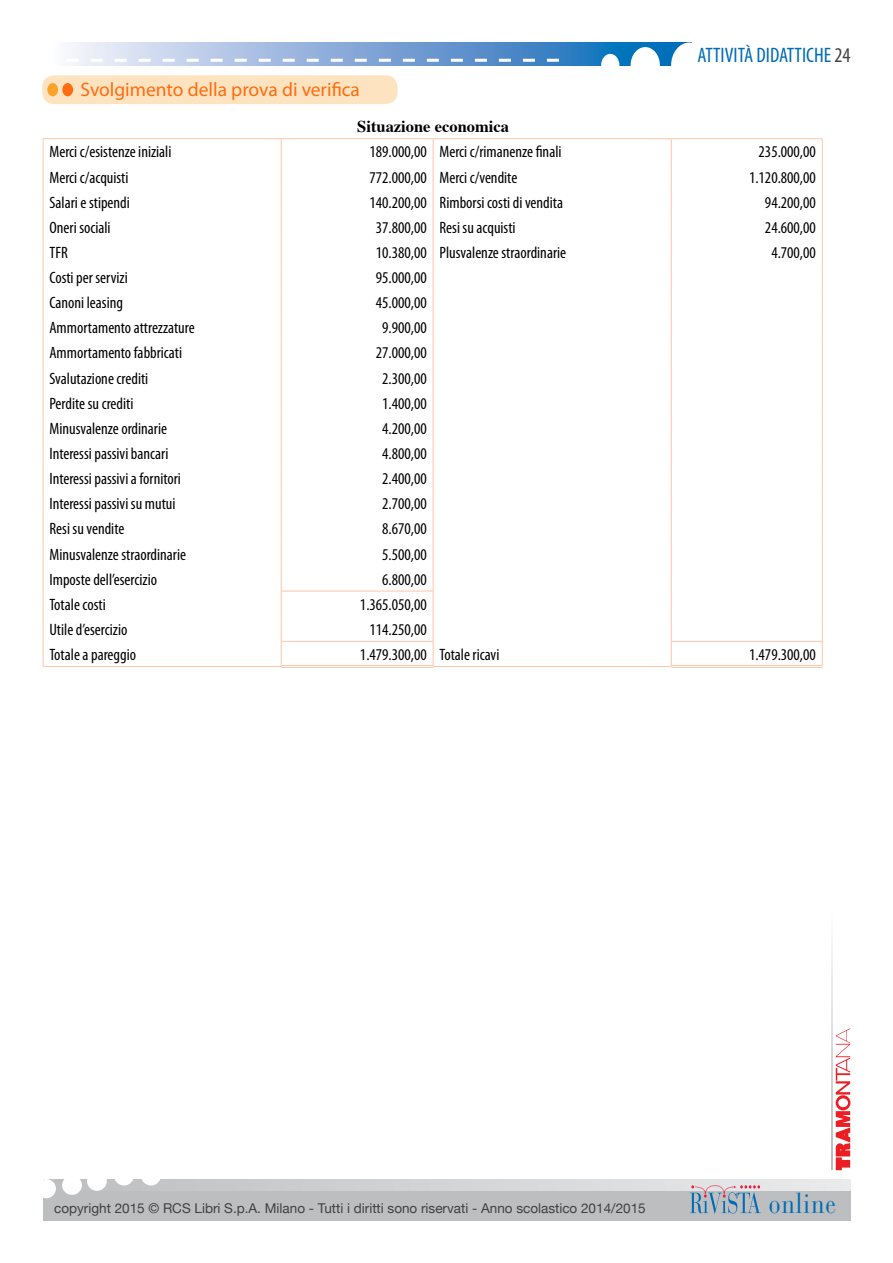
<style>
.page{position:relative;width:893px;height:1263px;background:#fff}
.page>*{position:absolute;margin:0;border:0;box-sizing:border-box;transform-origin:0 0}
.t1{font:28.35px "Bauer Bodoni";letter-spacing:.05em;color:#006bb6;scale:.83 1}
.t2{font:condensed 21px "Myriad Pro";color:#006bb6}
.t3{font:19.5px "Myriad Pro";color:#ff6c11}
.t4{font:condensed 16.5px "Myriad Pro";color:#000}
.t5{font:700 16.5px "Times";color:#000}
.t6{font:13.5px "Helvetica Neue";color:#414042}
.s1{color:#414042}
</style>
<div class="page">
<svg style="left:69px;top:43px;width:617px;height:22px;background:#7fa9d7"></svg>
<div style="left:671px;top:43px;width:37px;height:45px;background:#fff;border-radius:50%"></div>
<div style="left:631px;top:47px;width:29px;height:36px;background:#fff;border-radius:50%"></div>
<div style="left:601px;top:54px;width:18px;height:23px;background:#fff;border-radius:50%"></div>
<svg style="left:69px;top:59px;width:490px;height:3px"></svg>
<div style="left:43px;top:1179px;width:808px;height:41px;background:#bcbec0"></div>
<svg style="left:836px;top:1028px;width:14px;height:142px"></svg>
<div style="left:36px;top:1179px;width:20px;height:19px;background:#fff;border-radius:50%"></div>
<div style="left:62px;top:1175px;width:20px;height:20px;background:#fff;border-radius:50%"></div>
<div style="left:87px;top:1171px;width:20px;height:20px;background:#fff;border-radius:50%"></div>
<svg style="left:43px;top:1179px;width:808px;height:11px"></svg>
<svg style="left:690px;top:1185px;width:71px;height:29px"></svg>
<hr style="left:832px;top:881px;width:1px;height:289px;background:#000">
<div style="left:42px;top:75px;width:356px;height:29px;background:#fde3bf;border-radius:12px"></div>
<div style="left:47px;top:83px;width:11px;height:13px;background:#faa22a;border-radius:50%"></div>
<div style="left:62px;top:83px;width:11px;height:13px;background:#ff6c11;border-radius:50%"></div>
<svg style="left:281px;top:139px;width:1px;height:527px"></svg>
<svg style="left:433px;top:139px;width:1px;height:527px"></svg>
<svg style="left:671px;top:139px;width:1px;height:527px"></svg>
<hr style="left:43px;top:138px;width:238px;height:1px;background:#fcc7a7">
<hr style="left:281px;top:138px;width:152px;height:1px;background:#fcc7a7">
<hr style="left:433px;top:138px;width:238px;height:1px;background:#fcc7a7">
<hr style="left:671px;top:138px;width:152px;height:1px;background:#fcc7a7">
<svg style="left:43px;top:139px;width:1px;height:527px"></svg>
<svg style="left:822px;top:139px;width:1px;height:526px"></svg>
<hr style="left:43px;top:666px;width:239px;height:1px;background:#fcc7a7">
<hr style="left:433px;top:666px;width:239px;height:1px;background:#fcc7a7">
<hr style="left:281px;top:591px;width:152px;height:1px;background:#fcc7a7">
<hr style="left:282px;top:665px;width:151px;height:1px;background:#fcc7a7">
<hr style="left:282px;top:667px;width:151px;height:1px;background:#fcc7a7">
<hr style="left:672px;top:665px;width:151px;height:1px;background:#fcc7a7">
<hr style="left:672px;top:667px;width:151px;height:1px;background:#fcc7a7">
<hr style="left:281px;top:641px;width:152px;height:1px;background:#fcc7a7">
<hr style="left:671px;top:641px;width:152px;height:1px;background:#fcc7a7">
<p class="t2" style="left:697px;top:42px;width:155px">ATTIVITÀ DIDATTICHE <span class="s1">24</span></p>
<p class="t3" style="left:81px;top:78px;width:281px">Svolgimento della prova di verifica</p>
<p class="t5" style="left:357px;top:111px;width:153px">Situazione economica</p>
<p class="t4" style="left:49px;top:142px;width:123px">Merci c/esistenze iniziali</p>
<p class="t4" style="left:370px;top:142px;width:193px">189.000,00 Merci c/rimanenze finali</p>
<p class="t4" style="left:759px;top:142px;width:59px">235.000,00</p>
<p class="t4" style="left:49px;top:167px;width:81px">Merci c/acquisti</p>
<p class="t4" style="left:370px;top:167px;width:149px">772.000,00 Merci c/vendite</p>
<p class="t4" style="left:749px;top:167px;width:68px">1.120.800,00</p>
<p class="t4" style="left:49px;top:192px;width:82px">Salari e stipendi</p>
<p class="t4" style="left:370px;top:192px;width:195px">140.200,00 Rimborsi costi di vendita</p>
<p class="t4" style="left:765px;top:192px;width:52px">94.200,00</p>
<p class="t4" style="left:49px;top:217px;width:63px">Oneri sociali</p>
<p class="t4" style="left:376px;top:217px;width:141px">37.800,00 Resi su acquisti</p>
<p class="t4" style="left:765px;top:217px;width:52px">24.600,00</p>
<p class="t4" style="left:49px;top:242px;width:20px">TFR</p>
<p class="t4" style="left:376px;top:242px;width:192px">10.380,00 Plusvalenze straordinarie</p>
<p class="t4" style="left:771px;top:242px;width:46px">4.700,00</p>
<p class="t4" style="left:49px;top:268px;width:80px">Costi per servizi</p>
<p class="t4" style="left:376px;top:268px;width:52px">95.000,00</p>
<p class="t4" style="left:49px;top:293px;width:75px">Canoni leasing</p>
<p class="t4" style="left:376px;top:293px;width:52px">45.000,00</p>
<p class="t4" style="left:49px;top:318px;width:147px">Ammortamento attrezzature</p>
<p class="t4" style="left:382px;top:318px;width:46px">9.900,00</p>
<p class="t4" style="left:49px;top:343px;width:134px">Ammortamento fabbricati</p>
<p class="t4" style="left:376px;top:343px;width:52px">27.000,00</p>
<p class="t4" style="left:49px;top:368px;width:100px">Svalutazione crediti</p>
<p class="t4" style="left:382px;top:368px;width:46px">2.300,00</p>
<p class="t4" style="left:49px;top:393px;width:85px">Perdite su crediti</p>
<p class="t4" style="left:382px;top:393px;width:46px">1.400,00</p>
<p class="t4" style="left:49px;top:418px;width:119px">Minusvalenze ordinarie</p>
<p class="t4" style="left:382px;top:418px;width:46px">4.200,00</p>
<p class="t4" style="left:49px;top:444px;width:120px">Interessi passivi bancari</p>
<p class="t4" style="left:382px;top:444px;width:46px">4.800,00</p>
<p class="t4" style="left:49px;top:469px;width:133px">Interessi passivi a fornitori</p>
<p class="t4" style="left:382px;top:469px;width:46px">2.400,00</p>
<p class="t4" style="left:49px;top:494px;width:127px">Interessi passivi su mutui</p>
<p class="t4" style="left:382px;top:494px;width:46px">2.700,00</p>
<p class="t4" style="left:49px;top:519px;width:76px">Resi su vendite</p>
<p class="t4" style="left:382px;top:519px;width:46px">8.670,00</p>
<p class="t4" style="left:49px;top:544px;width:138px">Minusvalenze straordinarie</p>
<p class="t4" style="left:382px;top:544px;width:46px">5.500,00</p>
<p class="t4" style="left:49px;top:569px;width:109px">Imposte dell’esercizio</p>
<p class="t4" style="left:382px;top:569px;width:46px">6.800,00</p>
<p class="t4" style="left:49px;top:594px;width:58px">Totale costi</p>
<p class="t4" style="left:360px;top:594px;width:68px">1.365.050,00</p>
<p class="t4" style="left:49px;top:619px;width:79px">Utile d’esercizio</p>
<p class="t4" style="left:370px;top:619px;width:59px">114.250,00</p>
<p class="t4" style="left:49px;top:645px;width:88px">Totale a pareggio</p>
<p class="t4" style="left:360px;top:645px;width:141px">1.479.300,00 Totale ricavi</p>
<p class="t4" style="left:749px;top:645px;width:68px">1.479.300,00</p>
<p class="t6" style="left:54px;top:1198px;width:593px">copyright 2015 © RCS Libri S.p.A. Milano - Tutti i diritti sono riservati - Anno scolastico 2014/2015</p>
<h1 class="t1" style="left:769px;top:1186px;width:82px">online</h1>
</div>
